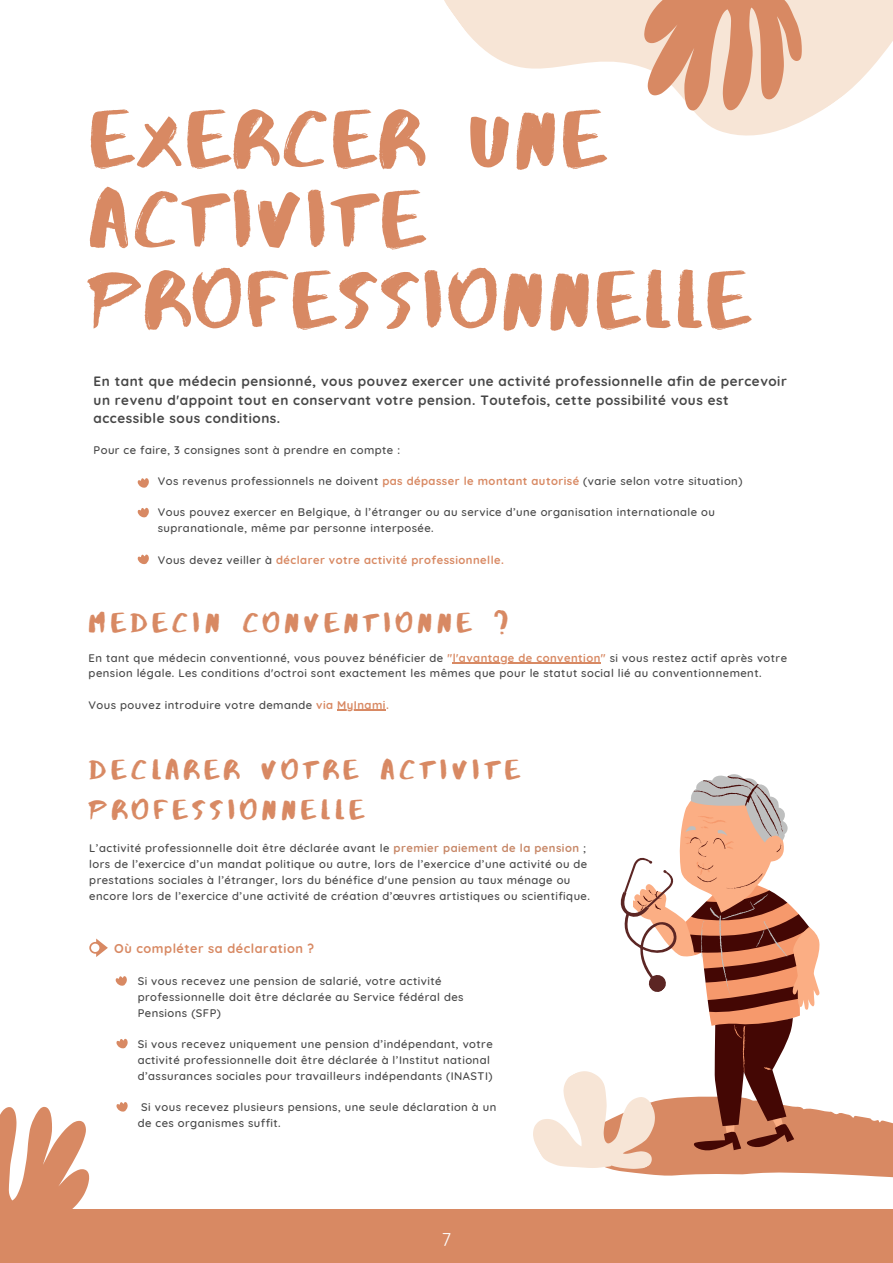
<style>
.page{position:relative;width:893px;height:1263px;background:#fff}
.page>*{position:absolute;margin:0;border:0;box-sizing:border-box;transform-origin:0 0}
.t1{font:81.75px/80.4px "Abys";letter-spacing:.06em;color:#d88963}
.t2{font:28.2px/39.4px "Abys";letter-spacing:.18em;color:#d88963}
.t3{font:18px "Quicksand";color:#feffff}
.t4{font:700 13.5px/18.6px "Quicksand";letter-spacing:.04em;color:#474747}
.t5{font:700 12.75px "Quicksand";letter-spacing:.04em;color:#d88963}
.t6{font:500 11.25px/15.8px "Quicksand";letter-spacing:.04em;color:#474747}
.t7{font:700 11.25px "Quicksand";letter-spacing:.04em;color:#d88963}
.s1{font-weight:700;color:#d88963}
.s2{font-weight:500;color:#474747}
.s3{font-weight:700;color:#c78767}
</style>
<div class="page">
<div style="left:0;top:1209px;width:893px;height:54px;background:#d88963"></div>
<svg style="left:444px;top:0;width:449px;height:136px"></svg>
<svg style="left:644px;top:0;width:158px;height:110px;background:#e3ab8f"></svg>
<svg style="left:814px;top:1110px;width:79px;height:68px;background:#dd9878"></svg>
<svg style="left:814px;top:931px;width:6px;height:206px"></svg>
<svg style="left:533px;top:774px;width:281px;height:402px"></svg>
<svg style="left:138px;top:478px;width:11px;height:10px"></svg>
<svg style="left:138px;top:508px;width:11px;height:9px"></svg>
<svg style="left:138px;top:555px;width:11px;height:9px"></svg>
<svg style="left:89px;top:938px;width:19px;height:19px"></svg>
<svg style="left:116px;top:976px;width:11px;height:10px"></svg>
<svg style="left:116px;top:1039px;width:12px;height:9px"></svg>
<svg style="left:116px;top:1102px;width:12px;height:9px"></svg>
<svg style="left:0;top:1107px;width:89px;height:102px"></svg>
<hr style="left:453px;top:662px;width:148px;height:1px;background:#d88963">
<hr style="left:337px;top:709px;width:49px;height:2px;background:#d88963">
<h1 class="t1" style="left:89px;top:97px;width:660px">EXERCER UNE<br>ACTIVITE<br>PROFESSIONNELLE</h1>
<p class="t4" style="left:94px;top:372px;width:695px">En tant que médecin pensionné, vous pouvez exercer une activité professionnelle afin de percevoir un revenu d'appoint tout en conservant votre pension. Toutefois, cette possibilité vous est accessible sous conditions.</p>
<p class="t6" style="left:94px;top:442px;width:308px">Pour ce faire, 3 consignes sont à prendre en compte :</p>
<p class="t6" style="left:158px;top:473px;width:586px">Vos revenus professionnels ne doivent <span class="s1">pas dépasser le montant autorisé</span> (varie selon votre situation)</p>
<p class="t6" style="left:158px;top:504px;width:559px">Vous pouvez exercer en Belgique, à l’étranger ou au service d’une organisation internationale ou supranationale, même par personne interposée.</p>
<p class="t7" style="left:158px;top:552px;width:348px"><span class="s2">Vous devez veiller à</span> déclarer votre activité professionnelle.</p>
<h2 class="t2" style="left:89px;top:602px;width:421px">MEDECIN CONVENTIONNE ?</h2>
<p class="t6" style="left:89px;top:649px;width:700px">En tant que médecin conventionné, vous pouvez bénéficier de <span class="s1">"l'avantage de convention"</span> si vous restez actif après votre pension légale. Les conditions d'octroi sont exactement les mêmes que pour le statut social lié au conventionnement.</p>
<p class="t6" style="left:89px;top:697px;width:302px">Vous pouvez introduire votre demande <span class="s1">via MyInami.</span></p>
<h2 class="t2" style="left:89px;top:750px;width:432px">DECLARER VOTRE ACTIVITE<br>PROFESSIONNELLE</h2>
<p class="t6" style="left:89px;top:840px;width:502px">L’activité professionnelle doit être déclarée avant le <span class="s3">premier paiement de la pension</span> ; lors de l’exercice d’un mandat politique ou autre, lors de l’exercice d’une activité ou de prestations sociales à l’étranger, lors du bénéfice d'une pension au taux ménage ou encore lors de l’exercice d’une activité de création d’œuvres artistiques ou scientifique.</p>
<p class="t5" style="left:114px;top:940px;width:201px">Où compléter sa déclaration ?</p>
<p class="t6" style="left:138px;top:973px;width:327px">Si vous recevez une pension de salarié, votre activité professionnelle doit être déclarée au Service fédéral des<br>Pensions (SFP)</p>
<p class="t6" style="left:138px;top:1036px;width:357px">Si vous recevez uniquement une pension d’indépendant, votre activité professionnelle doit être déclarée à l’Institut national d’assurances sociales pour travailleurs indépendants (INASTI)</p>
<p class="t6" style="left:138px;top:1099px;width:360px;text-indent:4px">Si vous recevez plusieurs pensions, une seule déclaration à un de ces organismes suffit.</p>
<h3 class="t3" style="left:442px;top:1228px;width:11px">7</h3>
</div>
